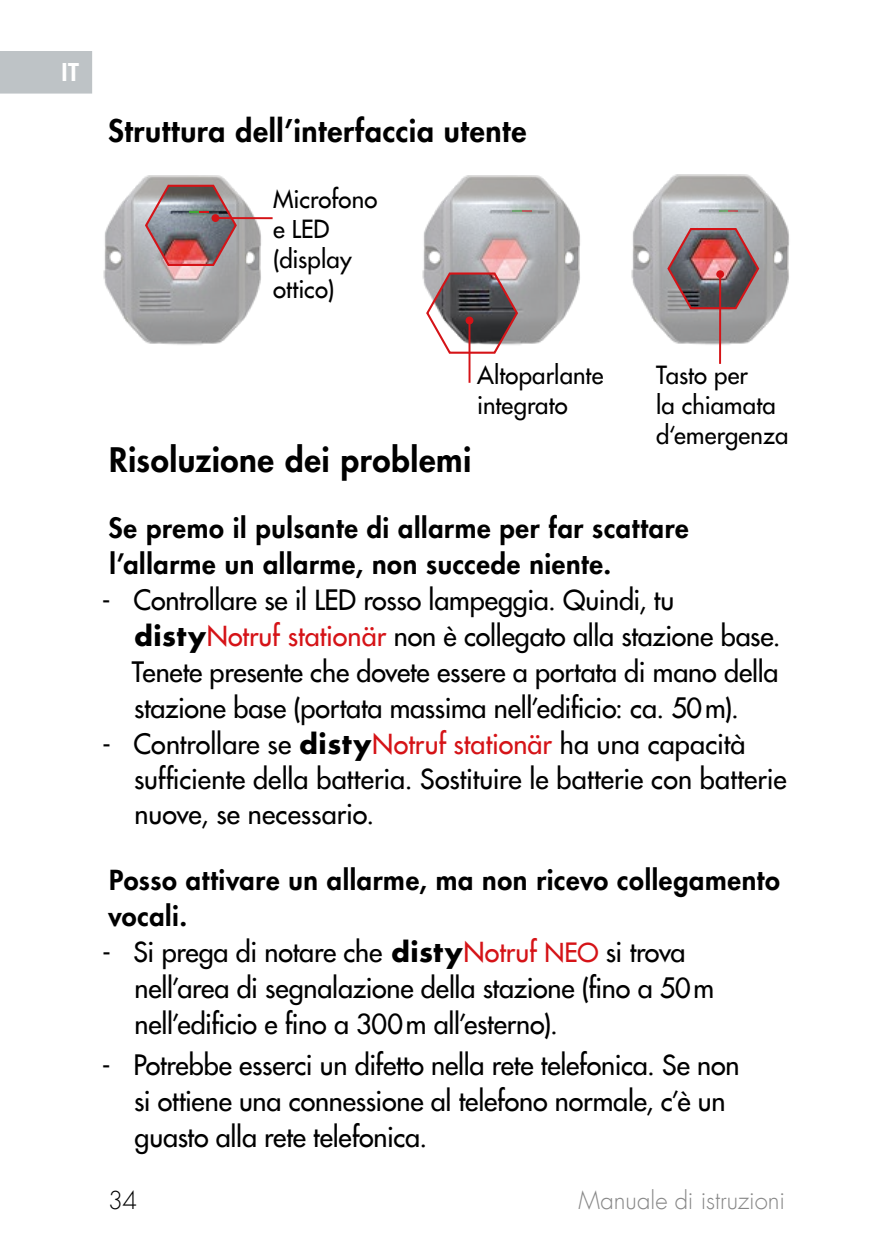
<style>
.page{position:relative;width:893px;height:1259px;background:#fff}
.page>*{position:absolute;margin:0;border:0;box-sizing:border-box;transform-origin:0 0}
.t1{font:800 33px "Futura";letter-spacing:.015em;color:#000}
.t2{font:800 30px "Futura";letter-spacing:.02em;color:#000}
.t3{font:27px/36px "Futura";letter-spacing:-.005em;color:#000}
.t4{font:800 27px/36px "Futura";letter-spacing:.025em;color:#000}
.t5{font:24px/30px "Futura";letter-spacing:.005em;color:#000}
.t6{font:300 24px "Futura";letter-spacing:-.005em;color:#878787}
.t7{font:800 24px "Futura";color:#fff}
.t8{font:300 24px "Futura";color:#000}
.s1{font-weight:700}
.s2{color:#d51317}
.s3{font-size:25.5px;color:#d51317}
</style>
<div class="page">
<img style="left:103px;top:175px;width:170px;height:170px">
<img style="left:144px;top:183px;width:94px;height:84px">
<hr style="left:215px;top:217px;width:58px;height:2px;background:#d51317">
<div style="left:212px;top:214px;width:7px;height:8px;background:#d51317;border-radius:50%"></div>
<img style="left:422px;top:175px;width:158px;height:170px">
<svg style="left:425px;top:271px;width:94px;height:84px"></svg>
<hr style="left:468px;top:320px;width:2px;height:63px;background:#d51317">
<div style="left:466px;top:316px;width:7px;height:8px;background:#d51317;border-radius:50%"></div>
<svg style="left:507px;top:204px;width:31px;height:13px"></svg>
<svg style="left:512px;top:210px;width:20px;height:1px"></svg>
<img style="left:631px;top:174px;width:158px;height:180px">
<svg style="left:714px;top:205px;width:29px;height:12px"></svg>
<svg style="left:719px;top:211px;width:19px;height:1px"></svg>
<img style="left:666px;top:226px;width:94px;height:84px">
<hr style="left:719px;top:274px;width:2px;height:90px;background:#d51317">
<div style="left:716px;top:270px;width:8px;height:8px;background:#d51317;border-radius:50%"></div>
<div style="left:0;top:51px;width:92px;height:43px;background:#bec3c6"></div>
<p class="t7" style="left:61px;top:61px;width:19px">IT</p>
<p class="t2" style="left:108px;top:116px;width:420px">Struttura dell’interfaccia utente</p>
<p class="t5" style="left:273px;top:186px;width:106px">Microfono e LED (display ottico)</p>
<p class="t5" style="left:477px;top:362px;width:128px">Altoparlante integrato</p>
<p class="t5" style="left:656px;top:362px;width:134px">Tasto per<br>la chiamata d‘emergenza</p>
<p class="t1" style="left:109px;top:444px;width:364px">Risoluzione dei problemi</p>
<p class="t4" style="left:109px;top:512px;width:582px">Se premo il pulsante di allarme per far scattare l’allarme un allarme, non succede niente.</p>
<p class="t3" style="left:132px;top:584px;width:650px;text-indent:-30px">- Controllare se il LED rosso lampeggia. Quindi, tu <span class="s1">disty</span><span class="s2">Notruf stationär</span> non è collegato alla stazione base.<br>Tenete presente che dovete essere a portata di mano della stazione base (portata massima nell’edificio: ca. 50m).</p>
<p class="t3" style="left:134px;top:727px;width:654px;text-indent:-32px">- Controllare se <span class="s1">disty</span><span class="s2">Notruf stationär</span> ha una capacità sufficiente della batteria. Sostituire le batterie con batterie nuove, se necessario.</p>
<p class="t4" style="left:108px;top:864px;width:673px">Posso attivare un allarme, ma non ricevo collegamento vocali.</p>
<p class="t3" style="left:135px;top:936px;width:581px;text-indent:-33px">- Si prega di notare che <span class="s1">disty</span><span class="s2">Notruf</span> <span class="s3">NEO</span> si trova nell’area di segnalazione della stazione (fino a 50m nell’edificio e fino a 300m all’esterno).</p>
<p class="t3" style="left:134px;top:1048px;width:607px;text-indent:-32px">- Potrebbe esserci un difetto nella rete telefonica. Se non si ottiene una connessione al telefono normale, c’è un guasto alla rete telefonica.</p>
<p class="t8" style="left:108px;top:1188px;width:31px">34</p>
<p class="t6" style="left:578px;top:1188px;width:208px">Manuale di istruzioni</p>
</div>
